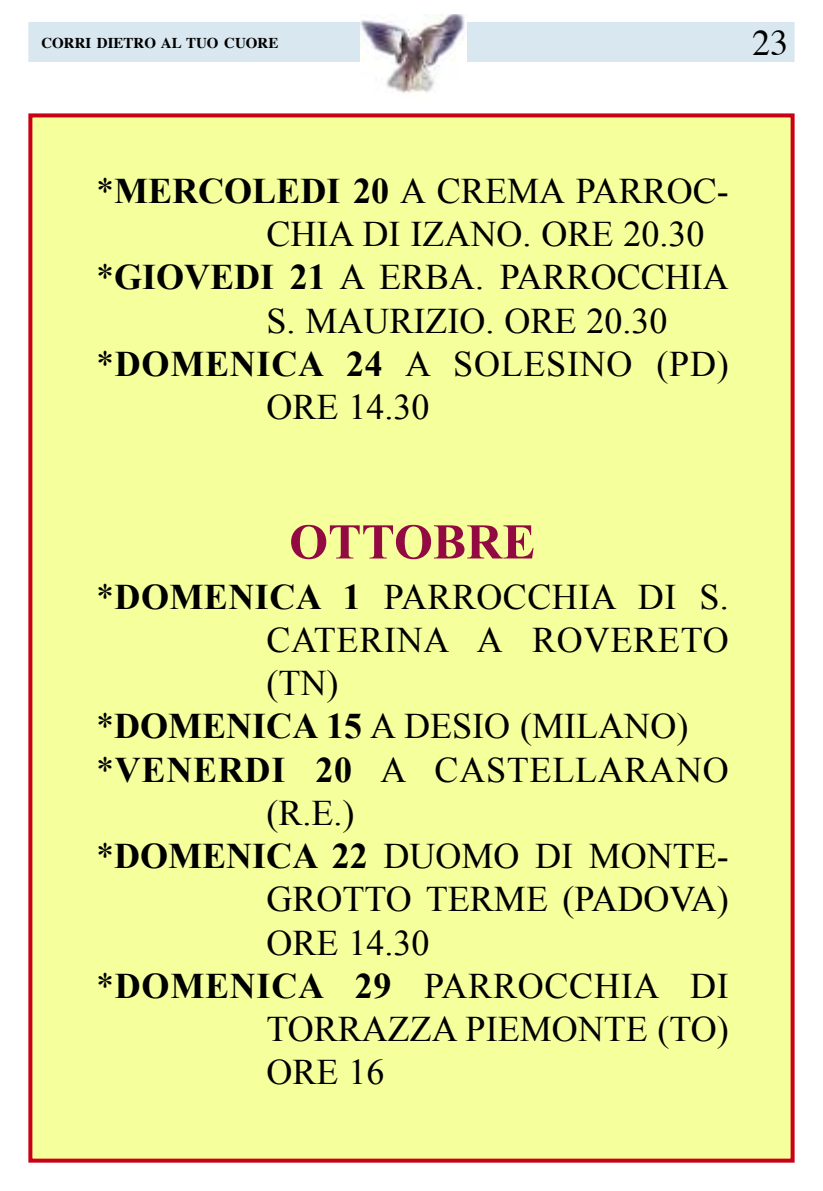
<style>
.page{position:relative;width:823px;height:1191px;background:#fff}
.page>*{position:absolute;margin:0;border:0;box-sizing:border-box;transform-origin:0 0}
.t1{font:700 50px "Times New Roman";color:#920a41}
.t2{font:36px "Times New Roman";color:#000}
.t3{font:36px "Times New Roman";letter-spacing:.02em;color:#000}
.t4{font:36px "Times";color:#000}
.t5{font:700 15px "Times";color:#000}
.s1{font-weight:700}
</style>
<div class="page">
<div style="left:28px;top:22px;width:766px;height:40px;background:#d8e7f0"></div>
<img style="left:360px;top:14px;width:106px;height:80px">
<div style="left:32px;top:117px;width:758px;height:1041px;background:#f5ff9c"></div>
<div style="left:28px;top:113px;width:766px;height:1049px;border:4px solid #ca0016"></div>
<p class="t5" style="left:41px;top:37px;width:238px">CORRI DIETRO AL TUO CUORE</p>
<p class="t4" style="left:751px;top:28px;width:37px">23</p>
<p class="t2" style="left:96px;top:171px;width:633px">*<span class="s1">MERCOLEDI 20</span> A CREMA PARROC-</p>
<p class="t2" style="left:266px;top:214px;width:439px">CHIA DI IZANO. ORE 20.30</p>
<p class="t2" style="left:96px;top:257px;width:633px">*<span class="s1">GIOVEDI 21</span> A ERBA. PARROCCHIA</p>
<p class="t2" style="left:266px;top:300px;width:402px">S. MAURIZIO. ORE 20.30</p>
<p class="t3" style="left:96px;top:344px;width:634px">*<span class="s1">DOMENICA 24</span> A SOLESINO (PD)</p>
<p class="t2" style="left:266px;top:387px;width:164px">ORE 14.30</p>
<h1 class="t1" style="left:289px;top:514px;width:248px">OTTOBRE</h1>
<p class="t2" style="left:96px;top:576px;width:634px">*<span class="s1">DOMENICA 1</span> PARROCCHIA DI S.</p>
<p class="t3" style="left:266px;top:620px;width:463px">CATERINA A ROVERETO</p>
<p class="t2" style="left:266px;top:663px;width:73px">(TN)</p>
<p class="t2" style="left:96px;top:706px;width:593px">*<span class="s1">DOMENICA 15</span> A DESIO (MILANO)</p>
<p class="t3" style="left:96px;top:749px;width:634px">*<span class="s1">VENERDI 20</span> A CASTELLARANO</p>
<p class="t2" style="left:266px;top:792px;width:89px">(R.E.)</p>
<p class="t2" style="left:96px;top:836px;width:634px">*<span class="s1">DOMENICA 22</span> DUOMO DI MONTE-</p>
<p class="t2" style="left:266px;top:879px;width:463px">GROTTO TERME (PADOVA)</p>
<p class="t2" style="left:266px;top:922px;width:164px">ORE 14.30</p>
<p class="t3" style="left:96px;top:965px;width:634px">*<span class="s1">DOMENICA 29</span> PARROCCHIA DI</p>
<p class="t2" style="left:266px;top:1008px;width:463px">TORRAZZA PIEMONTE (TO)</p>
<p class="t2" style="left:266px;top:1052px;width:119px">ORE 16</p>
</div>
